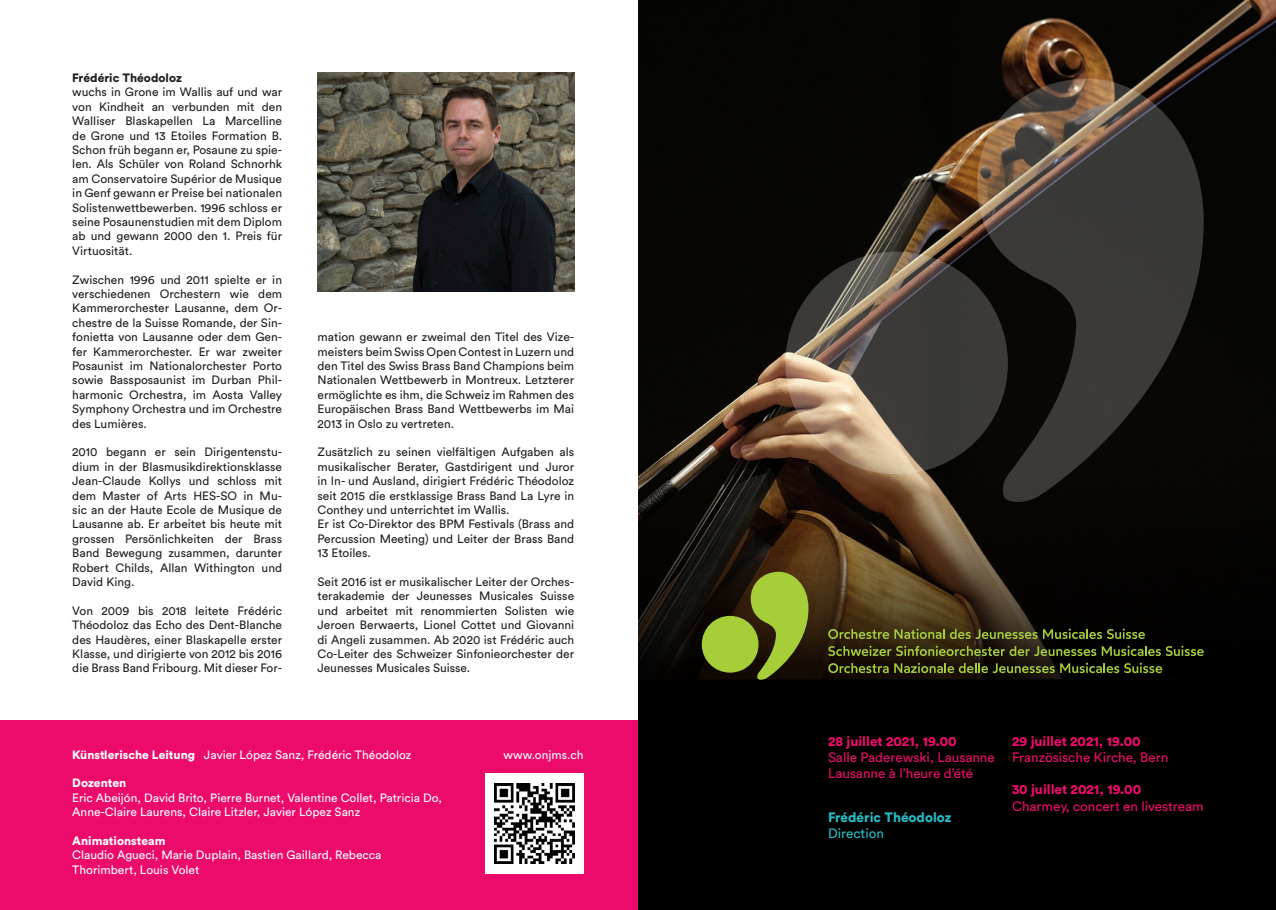
<style>
.page{position:relative;width:1276px;height:910px;background:#fff}
.page>*{position:absolute;margin:0;border:0;box-sizing:border-box;transform-origin:0 0}
.t1{font:13.5px/16.2px "Circular Std";color:#ec0b6b}
.t2{font:900 13.5px "Circular Std";color:#ec0b6b}
.t3{font:900 13.5px "Circular Std";color:#23bdc6}
.t4{font:13.5px "Circular Std";color:#23bdc6}
.t5{font:12px/14.4px "Circular Std";color:#231f20;text-align:justify}
.t6{font:12px/14.4px "Circular Std";color:#fff}
.t7{font:900 12px "Circular Std";color:#fff}
.t8{font:900 12px "Circular Std";color:#231f20}
.s1{font-weight:900}
</style>
<div class="page">
<div style="left:0;top:721px;width:638px;height:189px;background:#ec0b6b"></div>
<div style="left:485px;top:773px;width:98px;height:101px;background:#fff"></div>
<img style="left:638px;top:0;width:638px;height:351px">
<svg style="left:638px;top:351px;width:638px;height:559px;background:#100b07"></svg>
<div style="left:702px;top:616px;width:56px;height:57px;background:#a6ce39;border-radius:50%"></div>
<svg style="left:750px;top:572px;width:58px;height:109px;background:#748826"></svg>
<svg style="left:828px;top:629px;width:116px;height:10px"></svg>
<svg style="left:950px;top:629px;width:87px;height:10px"></svg>
<svg style="left:1043px;top:629px;width:102px;height:10px"></svg>
<svg style="left:828px;top:646px;width:375px;height:10px;background:#475018"></svg>
<svg style="left:828px;top:663px;width:60px;height:10px"></svg>
<svg style="left:894px;top:663px;width:160px;height:10px;background:#495218"></svg>
<svg style="left:1060px;top:663px;width:102px;height:10px"></svg>
<svg style="left:785px;top:252px;width:223px;height:222px;background:#6c6256"></svg>
<svg style="left:977px;top:79px;width:226px;height:424px;background:#332e29"></svg>
<img style="left:317px;top:72px;width:257px;height:219px">
<img style="left:494px;top:784px;width:80px;height:79px">
<p class="t8" style="left:72px;top:70px;width:111px">Frédéric Théodoloz</p>
<p class="t5" style="left:72px;top:85px;width:211px">wuchs in Grone im Wallis auf und war von Kindheit an verbunden mit den Walliser Blaskapellen La Marcelline de Grone und 13 Etoiles Formation B.<br>Schon früh begann er, Posaune zu spie&shy;len. Als Schüler von Roland Schnorhk am Conservatoire Supérior de Musique in Genf gewann er Preise bei nationalen Solistenwettbewerben. 1996 schloss er seine Posaunenstudien mit dem Diplom ab und gewann 2000 den 1. Preis für Virtuosität.</p>
<p class="t5" style="left:72px;top:272px;width:211px">Zwischen 1996 und 2011 spielte er in verschiedenen Orchestern wie dem Kammerorchester Lausanne, dem Or&shy;chestre de la Suisse Romande, der Sin&shy;fonietta von Lausanne oder dem Gen&shy;fer Kammerorchester. Er war zweiter Posaunist im Nationalorchester Porto sowie Bassposaunist im Durban Phil&shy;harmonic Orchestra, im Aosta Valley Symphony Orchestra und im Orchestre des Lumières.</p>
<p class="t5" style="left:72px;top:445px;width:211px">2010 begann er sein Dirigentenstu&shy;dium in der Blasmusikdirektionsklasse Jean-Claude Kollys und schloss mit dem Master of Arts HES-SO in Mu&shy;sic an der Haute Ecole de Musique de Lausanne ab. Er arbeitet bis heute mit grossen Persönlichkeiten der Brass Band Bewegung zusammen, darunter Robert Childs, Allan Withington und David King.</p>
<p class="t5" style="left:72px;top:603px;width:211px">Von 2009 bis 2018 leitete Frédéric Théodoloz das Echo des Dent-Blanche des Haudères, einer Blaskapelle erster Klasse, und dirigierte von 2012 bis 2016 die Brass Band Fribourg. Mit dieser For-</p>
<p class="t5" style="left:317px;top:330px;width:258px">mation gewann er zweimal den Titel des Vize&shy;meisters beim Swiss Open Contest in Luzern und den Titel des Swiss Brass Band Champions beim Nationalen Wettbewerb in Montreux. Letzterer ermöglichte es ihm, die Schweiz im Rahmen des Europäischen Brass Band Wettbewerbs im Mai 2013 in Oslo zu vertreten.</p>
<p class="t5" style="left:317px;top:445px;width:258px;text-align:left">Zusätzlich zu seinen vielfältigen Aufgaben als musikalischer Berater, Gastdirigent und Juror in In- und Ausland, dirigiert Frédéric Théodoloz seit 2015 die erstklassige Brass Band La Lyre in Conthey und unterrichtet im Wallis.<br>Er ist Co-Direktor des BPM Festivals (Brass and Percussion Meeting) und Leiter der Brass Band 13 Etoiles.</p>
<p class="t5" style="left:317px;top:574px;width:258px">Seit 2016 ist er musikalischer Leiter der Orches&shy;terakademie der Jeunesses Musicales Suisse und arbeitet mit renommierten Solisten wie Jeroen Berwaerts, Lionel Cottet und Giovanni di Angeli zusammen. Ab 2020 ist Frédéric auch Co-Leiter des Schweizer Sinfonieorchester der Jeunesses Musicales Suisse.</p>
<p class="t6" style="left:72px;top:747px;width:341px"><span class="s1">Künstlerische Leitung</span> Javier López Sanz, Frédéric Théodoloz</p>
<p class="t7" style="left:72px;top:775px;width:55px">Dozenten</p>
<p class="t6" style="left:72px;top:790px;width:371px">Eric Abeijón, David Brito, Pierre Burnet, Valentine Collet, Patricia Do,<br>Anne-Claire Laurens, Claire Litzler, Javier López Sanz</p>
<p class="t7" style="left:72px;top:833px;width:95px">Animationsteam</p>
<p class="t6" style="left:72px;top:848px;width:311px">Claudio Agueci, Marie Duplain, Bastien Gaillard, Rebecca<br>Thorimbert, Louis Volet</p>
<p class="t6" style="left:503px;top:747px;width:81px">www.onjms.ch</p>
<p class="t2" style="left:828px;top:732px;width:130px">28 juillet 2021, 19.00</p>
<p class="t1" style="left:828px;top:749px;width:168px">Salle Paderewski, Lausanne<br>Lausanne à l’heure d’été</p>
<p class="t3" style="left:828px;top:808px;width:125px">Frédéric Théodoloz</p>
<p class="t4" style="left:828px;top:825px;width:58px">Direction</p>
<p class="t2" style="left:1012px;top:732px;width:130px">29 juillet 2021, 19.00</p>
<p class="t1" style="left:1012px;top:749px;width:158px">Französische Kirche, Bern</p>
<p class="t2" style="left:1012px;top:781px;width:131px">30 juillet 2021, 19.00</p>
<p class="t1" style="left:1012px;top:798px;width:193px">Charmey, concert en livestream</p>
</div>
